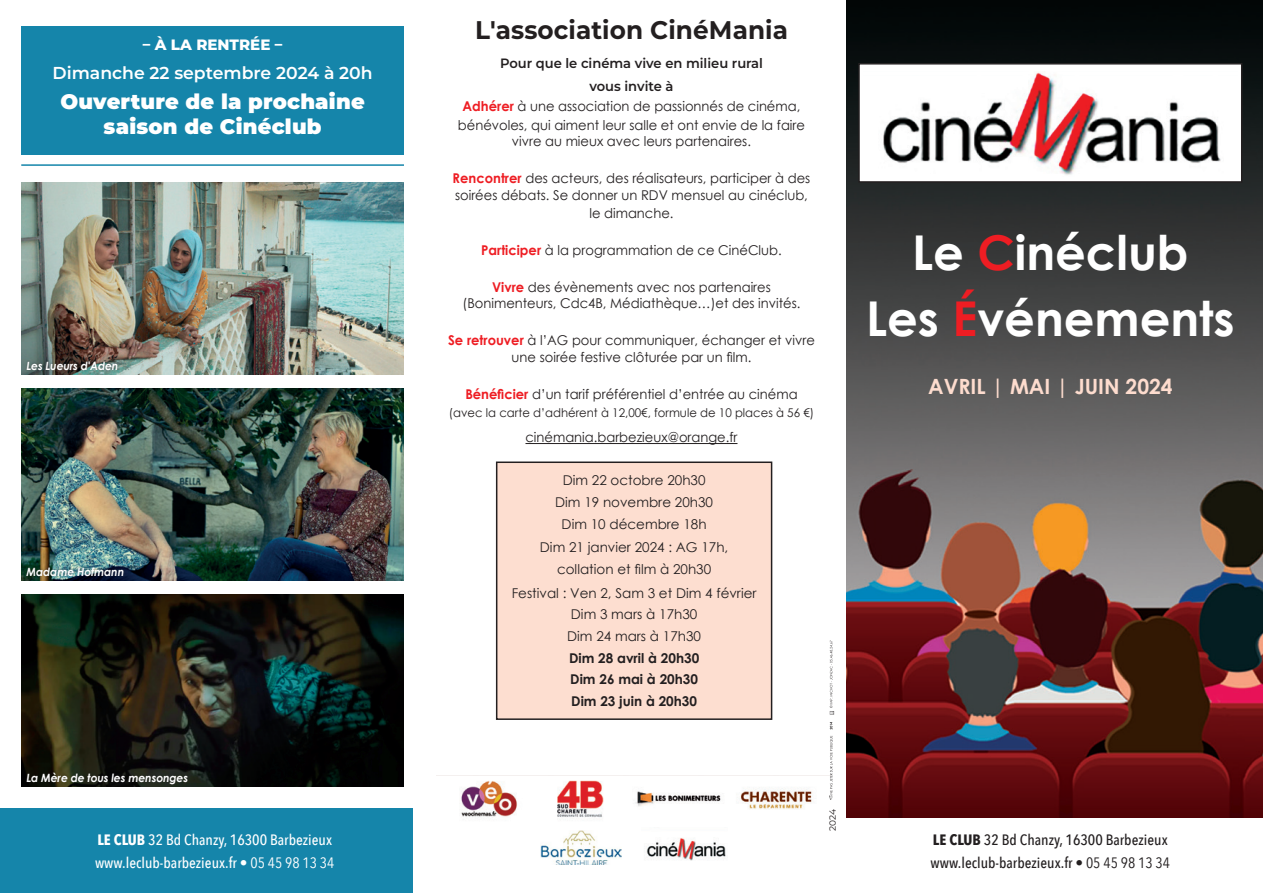
<style>
.page{position:relative;width:1263px;height:893px;background:#fff}
.page>*{position:absolute;margin:0;border:0;box-sizing:border-box;transform-origin:0 0}
.t1{font:700 48px/66.6px "Century Gothic";color:#fff;text-align:center}
.t2{font:700 25.5px "Montserrat";letter-spacing:.005em;color:#231f20}
.t3{font:900 21px/25.2px "Montserrat";letter-spacing:.01em;color:#fff;text-align:center}
.t4{font:700 21px "Century Gothic";color:#fddcce}
.t5{font:600 17.25px "Montserrat";color:#fff}
.t6{font:500 15px/23.1px "Avenir Next Condensed";color:#231f20}
.t7{font:500 15px/23.1px "Avenir Next Condensed";color:#fff}
.t8{font:800 15px "Montserrat";color:#fff}
.t9{font:13.5px/21.6px "Century Gothic";color:#231f20;text-align:center}
.t10{font:700 13.5px/21.6px "Century Gothic";color:#231f20;text-align:justify}
.t11{font:600 13.5px/22.8px "Montserrat";color:#231f20;text-align:center}
.t12{font:12px "Century Gothic";color:#231f20}
.t13{font:italic 700 11.4px "Century Gothic";letter-spacing:-.01em;color:#fff;scale:.95 1}
.t14{font:9px "Montserrat";color:#231f20}
.s1{font-weight:700}
.s2{font-weight:400}
.s3{font-weight:700;color:#ee1d23}
.s4{color:#ee1d23}
</style>
<div class="page">
<img style="left:846px;top:0;width:417px;height:818px">
<div style="left:0;top:809px;width:412px;height:84px;background:#1585aa"></div>
<img style="left:540px;top:830px;width:82px;height:35px">
<div style="left:859px;top:64px;width:383px;height:118px;background:#fff"></div>
<div style="left:858px;top:63px;width:384px;height:120px;border:2px solid #231f20"></div>
<hr style="left:525px;top:443px;width:212px;height:1px;background:#231f20">
<div style="left:497px;top:462px;width:275px;height:257px;background:#fdded0"></div>
<div style="left:496px;top:461px;width:276px;height:259px;border:2px solid #231f20"></div>
<img style="left:883px;top:72px;width:338px;height:103px">
<div style="left:21px;top:27px;width:383px;height:128px;background:#1585aa"></div>
<hr style="left:21px;top:164px;width:383px;height:2px;background:#1585aa">
<img style="left:437px;top:775px;width:391px;height:43px">
<img style="left:646px;top:838px;width:80px;height:23px">
<img style="left:21px;top:183px;width:383px;height:191px">
<img style="left:21px;top:389px;width:383px;height:191px">
<img style="left:21px;top:595px;width:383px;height:191px">
<div style="left:25px;top:360px;width:95px;height:11px;background:#231f20;opacity:.4"></div>
<div style="left:25px;top:566px;width:100px;height:11px;background:#231f20;opacity:.4"></div>
<div style="left:25px;top:770px;width:164px;height:15px;background:#231f20;opacity:.4"></div>
<svg style="left:828px;top:736px;width:5px;height:63px"></svg>
<svg style="left:830px;top:722px;width:2px;height:7px"></svg>
<svg style="left:829px;top:640px;width:5px;height:75px"></svg>
<p class="t8" style="left:143px;top:34px;width:141px">– À LA RENTRÉE –</p>
<p class="t5" style="left:53px;top:61px;width:322px">Dimanche 22 septembre 2024 à 20h</p>
<h3 class="t3" style="left:60px;top:87px;width:306px">Ouverture de la prochaine saison de Cinéclub</h3>
<p class="t13" style="left:27px;top:357px;width:98px">Les Lueurs d'Aden</p>
<p class="t13" style="left:27px;top:563px;width:104px">Madame Hofmann</p>
<p class="t13" style="left:27px;top:769px;width:172px">La Mère de tous les mensonges</p>
<p class="t7" style="left:95px;top:828px;width:241px"><span class="s1">LE CLUB</span> 32 Bd Chanzy, 16300 Barbezieux www.leclub-barbezieux.fr <span class="s2">• 05 45 98 13 34</span></p>
<h2 class="t2" style="left:475px;top:12px;width:314px">L'association CinéMania</h2>
<p class="t11" style="left:500px;top:51px;width:264px">Pour que le cinéma vive en milieu rural vous invite à</p>
<p class="t9" style="left:458px;top:97px;width:349px;line-height:18.5px"><span class="s3">Adhérer</span> à une association de passionnés de cinéma, bénévoles, qui aiment leur salle et ont envie de la faire</p>
<p class="t9" style="left:512px;top:130px;width:241px">vivre au mieux avec leurs partenaires.</p>
<p class="t9" style="left:453px;top:170px;width:359px;line-height:16.4px;text-align:left"><span class="s3">Rencontrer</span> des acteurs, des réalisateurs, participer à des soirées débats. Se donner un RDV mensuel au cinéclub,</p>
<p class="t9" style="left:589px;top:202px;width:86px">le dimanche.</p>
<p class="t9" style="left:481px;top:239px;width:302px"><span class="s3">Participer</span> à la programmation de ce CinéClub.</p>
<p class="t9" style="left:462px;top:279px;width:339px;line-height:16.4px"><span class="s3">Vivre</span> des évènements avec nos partenaires (Bonimenteurs, Cdc4B, Médiathèque…)et des invités.</p>
<p class="t9" style="left:448px;top:332px;width:368px;line-height:16.4px"><span class="s3">Se retrouver</span> à l’AG pour communiquer, échanger et vivre une soirée festive clôturée par un film.</p>
<p class="t9" style="left:465px;top:383px;width:334px"><span class="s3">Bénéficier</span> d’un tarif préférentiel d’entrée au cinéma</p>
<p class="t12" style="left:449px;top:405px;width:367px">(avec la carte d’adhérent à 12,00€, formule de 10 places à 56 €)</p>
<p class="t9" style="left:525px;top:426px;width:214px">cinémania.barbezieux@orange.fr</p>
<p class="t9" style="left:555px;top:469px;width:159px">Dim 22 octobre 20h30<br>Dim 19 novembre 20h30<br>Dim 10 décembre 18h</p>
<p class="t9" style="left:540px;top:536px;width:190px">Dim 21 janvier 2024 : AG 17h, collation et film à 20h30</p>
<p class="t9" style="left:512px;top:582px;width:246px">Festival : Ven 2, Sam 3 et Dim 4 février<br>Dim 3 mars à 17h30<br>Dim 24 mars à 17h30</p>
<p class="t10" style="left:569px;top:646px;width:132px">Dim 28 avril à 20h30<br>Dim 26 mai à 20h30<br>Dim 23 juin à 20h30</p>
<h1 class="t1" style="left:866px;top:217px;width:370px">Le <span class="s4">C</span>inéclub<br>Les <span class="s4">É</span>vénements</h1>
<h3 class="t4" style="left:928px;top:370px;width:246px">AVRIL | MAI | JUIN 2024</h3>
<p class="t14" style="left:826px;top:831px;width:23px;rotate:-90deg">2024</p>
<p class="t6" style="left:931px;top:828px;width:241px"><span class="s1">LE CLUB</span> 32 Bd Chanzy, 16300 Barbezieux www.leclub-barbezieux.fr <span class="s2">• 05 45 98 13 34</span></p>
</div>
